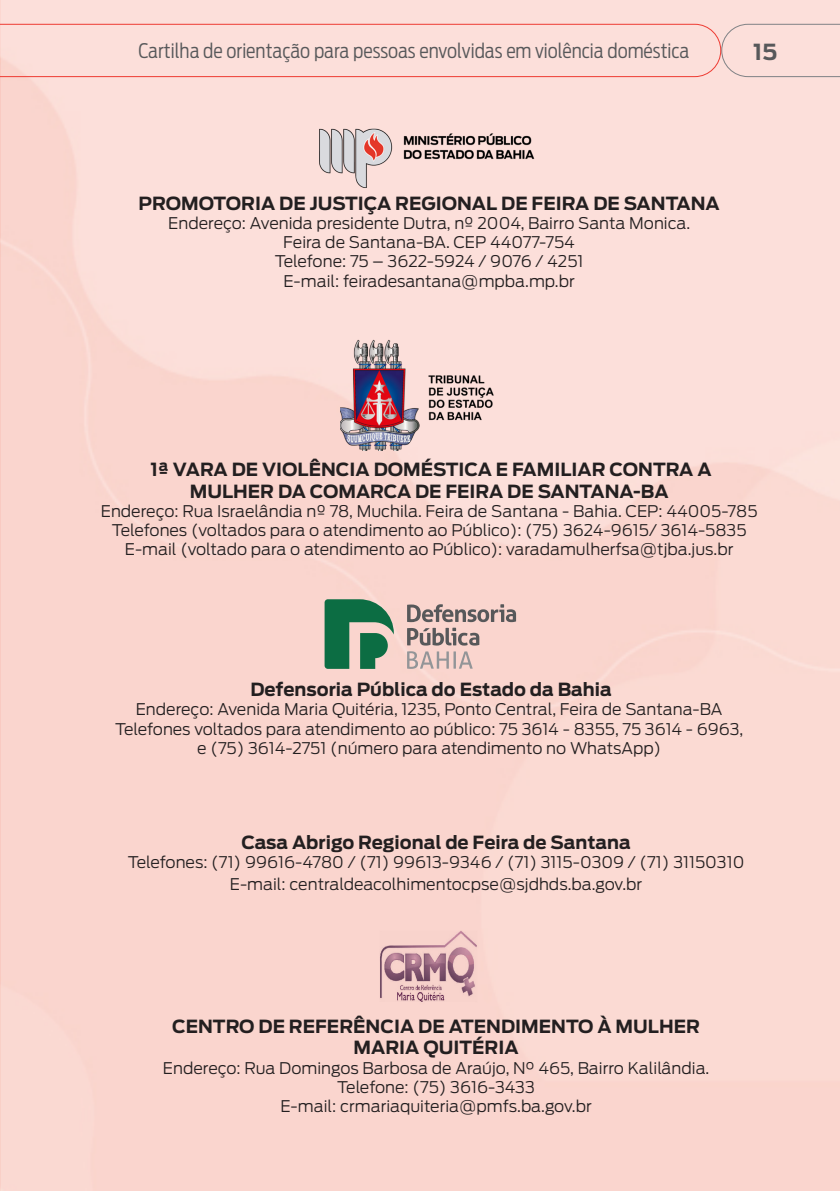
<style>
.page{position:relative;width:840px;height:1191px;background:#fff}
.page>*{position:absolute;margin:0;border:0;box-sizing:border-box;transform-origin:0 0}
.t1{font:700 22px "Antenna";color:#57585a}
.t2{font:300 20px "Antenna Cond";color:#57585a}
.SUBTitulo{font:700 18px "Antenna";color:#231f20}
.SUBTitulo-2{font:300 16px "Antenna";color:#231f20}
</style>
<div class="page">
<img style="left:0;top:0;width:839px;height:1190px">
<svg style="left:0;top:23px;width:839px;height:55px;background:#fad9d4"></svg>
<svg style="left:407px;top:604px;width:109px;height:41px;background:#c4aba7"></svg>
<svg style="left:407px;top:651px;width:65px;height:18px"></svg>
<svg style="left:324px;top:599px;width:69px;height:70px;background:#558d6d"></svg>
<img style="left:340px;top:337px;width:156px;height:114px">
<img style="left:316px;top:124px;width:226px;height:66px">
<img style="left:371px;top:930px;width:110px;height:76px">
<p class="t2" style="left:138px;top:39px;width:552px">Cartilha de orientação para pessoas envolvidas em violência doméstica</p>
<h1 class="t1" style="left:752px;top:39px;width:25px">15</h1>
<p class="SUBTitulo" style="left:138px;top:192px;width:582px">PROMOTORIA DE JUSTIÇA REGIONAL DE FEIRA DE SANTANA</p>
<p class="SUBTitulo-2" style="left:168px;top:214px;width:523px">Endereço: Avenida presidente Dutra, nº 2004, Bairro Santa Monica.</p>
<p class="SUBTitulo-2" style="left:283px;top:233px;width:293px">Feira de Santana-BA. CEP 44077-754</p>
<p class="SUBTitulo-2" style="left:275px;top:252px;width:310px">Telefone: 75 – 3622-5924 / 9076 / 4251</p>
<p class="SUBTitulo-2" style="left:283px;top:271px;width:293px">E-mail: feiradesantana@mpba.mp.br</p>
<p class="SUBTitulo" style="left:150px;top:459px;width:562px">1ª VARA DE VIOLÊNCIA DOMÉSTICA E FAMILIAR CONTRA A</p>
<p class="SUBTitulo" style="left:190px;top:480px;width:480px">MULHER DA COMARCA DE FEIRA DE SANTANA-BA</p>
<p class="SUBTitulo-2" style="left:101px;top:502px;width:657px">Endereço: Rua Israelândia nº 78, Muchila. Feira de Santana - Bahia. CEP: 44005-785</p>
<p class="SUBTitulo-2" style="left:112px;top:521px;width:636px">Telefones (voltados para o atendimento ao Público): (75) 3624-9615/ 3614-5835</p>
<p class="SUBTitulo-2" style="left:125px;top:540px;width:610px">E-mail (voltado para o atendimento ao Público): varadamulherfsa@tjba.jus.br</p>
<p class="SUBTitulo" style="left:250px;top:679px;width:362px">Defensoria Pública do Estado da Bahia</p>
<p class="SUBTitulo-2" style="left:136px;top:700px;width:588px">Endereço: Avenida Maria Quitéria, 1235, Ponto Central, Feira de Santana-BA</p>
<p class="SUBTitulo-2" style="left:115px;top:719px;width:629px">Telefones voltados para atendimento ao público: 75 3614 - 8355, 75 3614 - 6963,</p>
<p class="SUBTitulo-2" style="left:197px;top:738px;width:465px">e (75) 3614-2751 (número para atendimento no WhatsApp)</p>
<p class="SUBTitulo" style="left:241px;top:831px;width:390px">Casa Abrigo Regional de Feira de Santana</p>
<p class="SUBTitulo-2" style="left:128px;top:852px;width:617px">Telefones: (71) 99616-4780 / (71) 99613-9346 / (71) 3115-0309 / (71) 31150310</p>
<p class="SUBTitulo-2" style="left:230px;top:874px;width:413px">E-mail: centraldeacolhimentocpse@sjdhds.ba.gov.br</p>
<p class="SUBTitulo" style="left:172px;top:1015px;width:529px">CENTRO DE REFERÊNCIA DE ATENDIMENTO À MULHER</p>
<p class="SUBTitulo" style="left:353px;top:1037px;width:166px">MARIA QUITÉRIA</p>
<p class="SUBTitulo-2" style="left:163px;top:1058px;width:547px">Endereço: Rua Domingos Barbosa de Araújo, N° 465, Bairro Kalilândia.</p>
<p class="SUBTitulo-2" style="left:337px;top:1077px;width:199px">Telefone: (75) 3616-3433</p>
<p class="SUBTitulo-2" style="left:280px;top:1096px;width:313px">E-mail: crmariaquiteria@pmfs.ba.gov.br</p>
</div>
